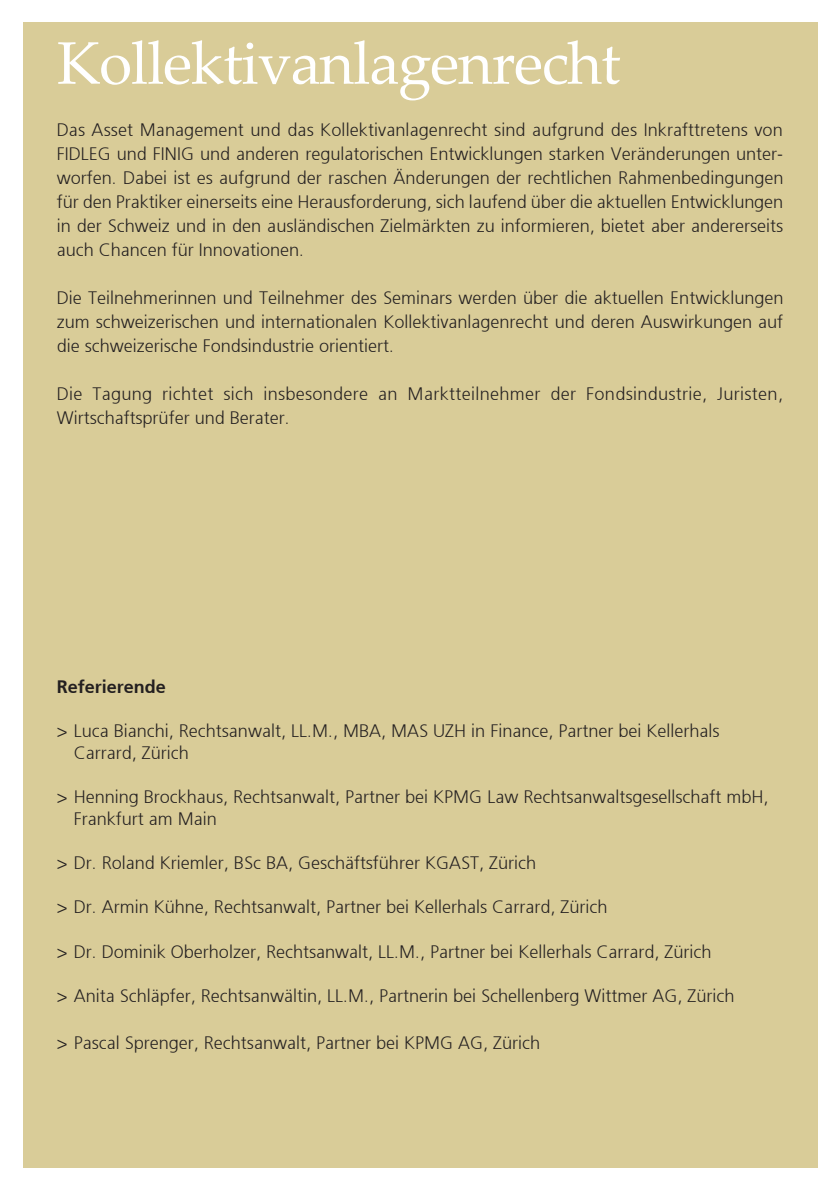
<style>
.page{position:relative;width:840px;height:1191px;background:#fff}
.page>*{position:absolute;margin:0;border:0;box-sizing:border-box;transform-origin:0 0}
.t1{font:60px "Palatino Linotype";letter-spacing:-.02em;color:#fff}
.t2{font:300 18px/24px "Frutiger 45";color:#231f20;text-align:justify}
.t3{font:300 18px/24px "Frutiger 45";letter-spacing:.02em;color:#231f20}
.t4{font:300 18px "Frutiger 45";color:#231f20}
</style>
<div class="page">
<div style="left:23px;top:23px;width:793px;height:1145px;background:#d9cc98"></div>
<h1 class="t1" style="left:57px;top:21px;width:565px">Kollektivanlagenrecht</h1>
<p class="t2" style="left:57px;top:117px;width:728px">Das Asset Management und das Kollektivanlagenrecht sind aufgrund des Inkrafttretens von FIDLEG und FINIG und anderen regulatorischen Entwicklungen starken Veränderungen unter&shy;worfen. Dabei ist es aufgrund der raschen Änderungen der rechtlichen Rahmenbedingungen für den Praktiker einerseits eine Herausforderung, sich laufend über die aktuellen Entwicklungen in der Schweiz und in den ausländischen Zielmärkten zu informieren, bietet aber andererseits auch Chancen für Innovationen.</p>
<p class="t2" style="left:57px;top:285px;width:728px">Die Teilnehmerinnen und Teilnehmer des Seminars werden über die aktuellen Entwicklungen zum schweizerischen und internationalen Kollektivanlagenrecht und deren Auswirkungen auf die schweizerische Fondsindustrie orientiert.</p>
<p class="t3" style="left:57px;top:381px;width:727px">Die Tagung richtet sich insbesondere an Marktteilnehmer der Fondsindustrie, Juristen,<br>Wirtschaftsprüfer und Berater.</p>
<p class="t4" style="left:57px;top:675px;width:111px">Referierende</p>
<p class="t2" style="left:74px;top:720px;width:647px;line-height:21.6px;text-indent:-17px">&gt; Luca Bianchi, Rechtsanwalt, LL.M., MBA, MAS UZH in Finance, Partner bei Kellerhals<br>Carrard, Zürich</p>
<p class="t2" style="left:74px;top:786px;width:695px;line-height:21.6px;text-indent:-17px">&gt; Henning Brockhaus, Rechtsanwalt, Partner bei KPMG Law Rechtsanwaltsgesellschaft mbH,<br>Frankfurt am Main</p>
<p class="t2" style="left:57px;top:850px;width:480px">&gt; Dr. Roland Kriemler, BSc BA, Geschäftsführer KGAST, Zürich</p>
<p class="t2" style="left:57px;top:895px;width:552px">&gt; Dr. Armin Kühne, Rechtsanwalt, Partner bei Kellerhals Carrard, Zürich</p>
<p class="t2" style="left:57px;top:939px;width:656px">&gt; Dr. Dominik Oberholzer, Rechtsanwalt, LL.M., Partner bei Kellerhals Carrard, Zürich</p>
<p class="t2" style="left:57px;top:983px;width:679px">&gt; Anita Schläpfer, Rechtsanwältin, LL.M., Partnerin bei Schellenberg Wittmer AG, Zürich</p>
<p class="t2" style="left:57px;top:1030px;width:485px">&gt; Pascal Sprenger, Rechtsanwalt, Partner bei KPMG AG, Zürich</p>
</div>
